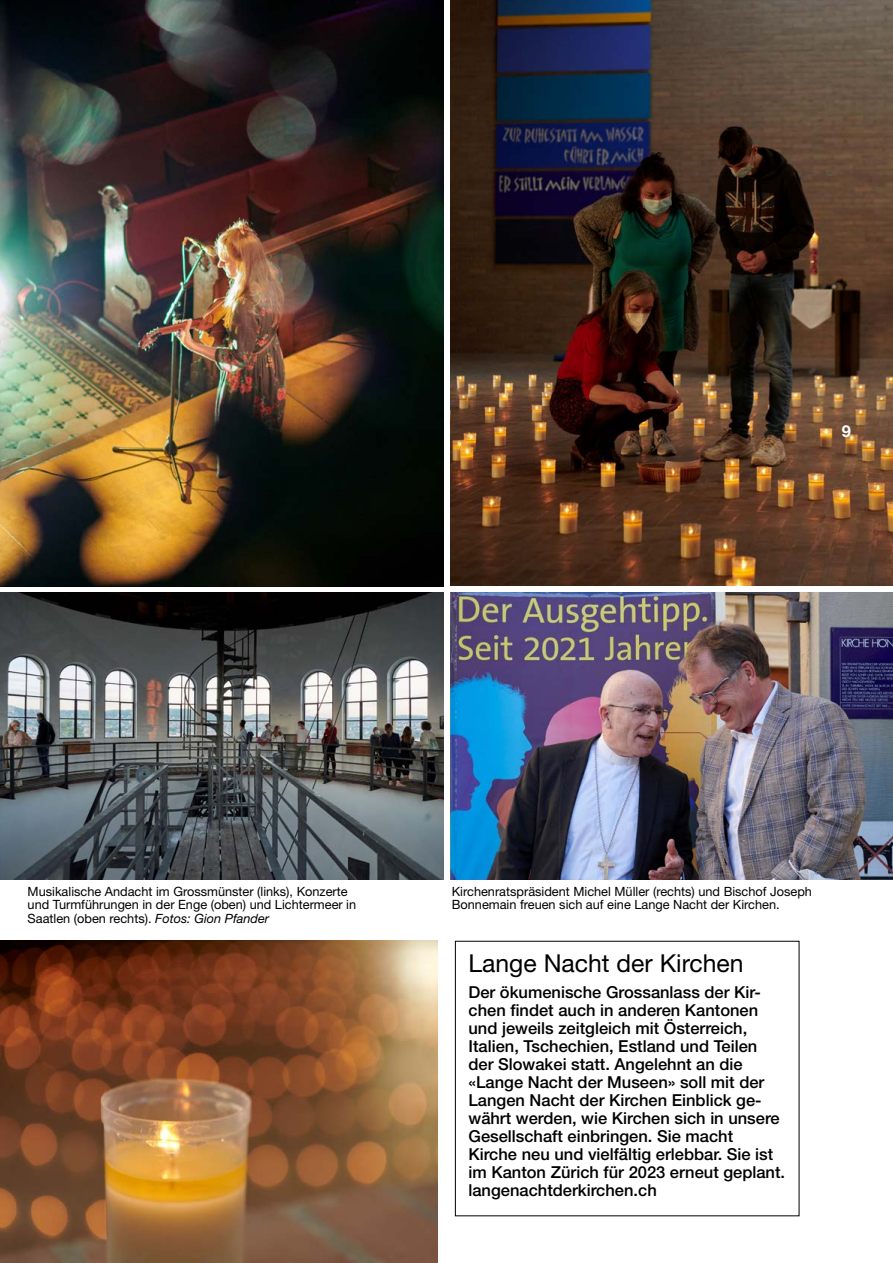
<style>
.page{position:relative;width:893px;height:1263px;background:#fff}
.page>*{position:absolute;margin:0;border:0;box-sizing:border-box;transform-origin:0 0}
.t1{font:24.75px "Helvetica Neue LT Pro";color:#000}
.t2{font:500 16.5px/18px "Helvetica Neue LT Pro";color:#000}
.t3{font:700 16.5px "Helvetica Neue LT Pro";color:#fff}
.t4{font:12.75px/13.6px "Helvetica Neue LT Pro";color:#000}
.s1{font-style:italic}
</style>
<div class="page">
<img style="left:0;top:0;width:443px;height:587px">
<img style="left:451px;top:0;width:442px;height:585px">
<img style="left:451px;top:592px;width:442px;height:287px">
<img style="left:0;top:592px;width:443px;height:287px">
<img style="left:0;top:941px;width:438px;height:322px">
<p class="t3" style="left:842px;top:421px;width:11px">9</p>
<p class="t4" style="left:28px;top:884px;width:330px">Musikalische Andacht im Grossmünster (links), Konzerte und Turmführungen in der Enge (oben) und Lichtermeer in<br>Saatlen (oben rechts). <span class="s1">Fotos: Gion Pfander</span></p>
<p class="t4" style="left:452px;top:884px;width:362px">Kirchenratspräsident Michel Müller (rechts) und Bischof Joseph<br>Bonnemain freuen sich auf eine Lange Nacht der Kirchen.</p>
<h1 class="t1" style="left:468px;top:948px;width:277px">Lange Nacht der Kirchen</h1>
<p class="t2" style="left:468px;top:982px;width:318px">Der ökumenische Grossanlass der Kir&shy;chen findet auch in anderen Kantonen und jeweils zeitgleich mit Österreich, Italien, Tschechien, Estland und Teilen der Slowakei statt. Angelehnt an die «Lange Nacht der Museen» soll mit der Langen Nacht der Kirchen Einblick ge&shy;währt werden, wie Kirchen sich in unsere Gesellschaft einbringen. Sie macht Kirche neu und vielfältig erlebbar. Sie ist im Kanton Zürich für 2023 erneut geplant. langenachtderkirchen.ch</p>
</div>
